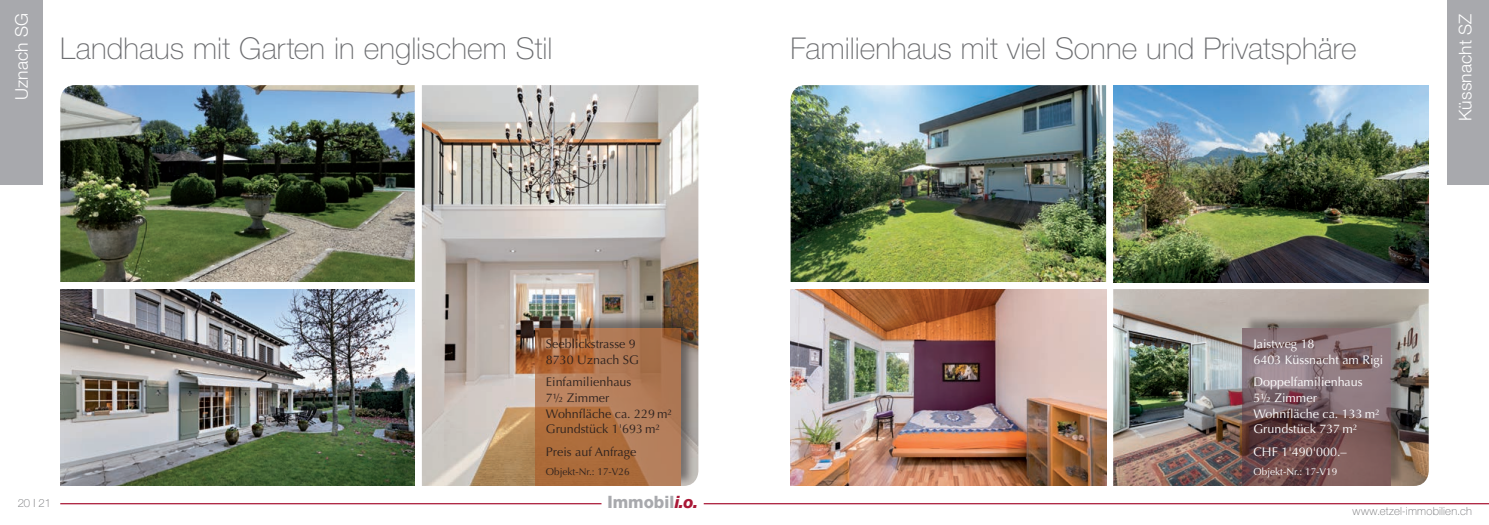
<style>
.page{position:relative;width:1489px;height:525px;background:#fff}
.page>*{position:absolute;margin:0;border:0;box-sizing:border-box;transform-origin:0 0}
.t1{font:100 30px "Helvetica Neue";letter-spacing:.005em;color:#6c6d70}
.t2{font:300 17.5px "Helvetica Neue";letter-spacing:.005em;color:#fff}
.t3{font:800 17px "Helvetica Neue";color:#a8a9ad}
.t4{font:12.5px/15.6px "Optima";color:#fff}
.t5{font:12.5px/15.6px "Optima";color:#2e221f}
.t6{font:100 11.25px "Helvetica Neue";letter-spacing:.015em;color:#6c6d70}
.t7{font:10px "Optima";color:#fff}
.t8{font:10px "Optima";color:#2e221f}
.s1{font-style:italic;color:#a91836}
</style>
<div class="page">
<hr style="left:60px;top:503px;width:541px;height:1px;background:#a91836">
<hr style="left:703px;top:503px;width:785px;height:1px;background:#a91836">
<img style="left:790px;top:289px;width:316px;height:196px">
<img style="left:1113px;top:289px;width:315px;height:196px">
<img style="left:790px;top:85px;width:316px;height:197px">
<img style="left:1113px;top:85px;width:315px;height:197px">
<div style="left:1244px;top:315px;width:159px;height:169px;background:#231f20;opacity:.75"></div>
<svg style="left:1242px;top:328px;width:148px;height:157px;background:#7a5f63"></svg>
<div style="left:1447px;top:0;width:41px;height:184px;background:#a8a9ad"></div>
<img style="left:422px;top:85px;width:276px;height:400px">
<div style="left:0;top:0;width:43px;height:184px;background:#a8a9ad"></div>
<img style="left:60px;top:289px;width:355px;height:196px">
<div style="left:535px;top:314px;width:159px;height:172px;background:#231f20;opacity:.75"></div>
<svg style="left:535px;top:328px;width:145px;height:157px;background:#af734a"></svg>
<img style="left:60px;top:85px;width:355px;height:197px">
<h2 class="t2" style="left:11px;top:100px;width:88px;rotate:-90deg">Uznach SG</h2>
<h1 class="t1" style="left:60px;top:31px;width:494px">Landhaus mit Garten in englischem Stil</h1>
<p class="t5" style="left:546px;top:336px;width:94px">Seeblickstrasse 9<br>8730 Uznach SG</p>
<p class="t5" style="left:546px;top:374px;width:127px">Einfamilienhaus<br>7½ Zimmer<br>Wohnfläche ca. 229 m²<br>Grundstück 1'693 m²</p>
<p class="t5" style="left:546px;top:444px;width:92px">Preis auf Anfrage</p>
<p class="t8" style="left:546px;top:465px;width:85px">Objekt-Nr.: 17-V26</p>
<p class="t6" style="left:18px;top:496px;width:35px">20 I 21</p>
<h3 class="t3" style="left:607px;top:491px;width:92px">Immobil<span class="s1">i.o.</span></h3>
<h1 class="t1" style="left:790px;top:31px;width:567px">Familienhaus mit viel Sonne und Privatsphäre</h1>
<h2 class="t2" style="left:1454px;top:121px;width:108px;rotate:-90deg">Küssnacht SZ</h2>
<p class="t4" style="left:1253px;top:336px;width:131px">Jaistweg 18<br>6403 Küssnacht am Rigi</p>
<p class="t4" style="left:1253px;top:374px;width:127px">Doppelfamilienhaus<br>5½ Zimmer<br>Wohnfläche ca. 133 m²<br>Grundstück 737 m²</p>
<p class="t4" style="left:1253px;top:444px;width:95px">CHF 1'490'000.–</p>
<p class="t7" style="left:1253px;top:465px;width:85px">Objekt-Nr.: 17-V19</p>
<p class="t6" style="left:1352px;top:504px;width:121px">www.etzel-immobilien.ch</p>
</div>
